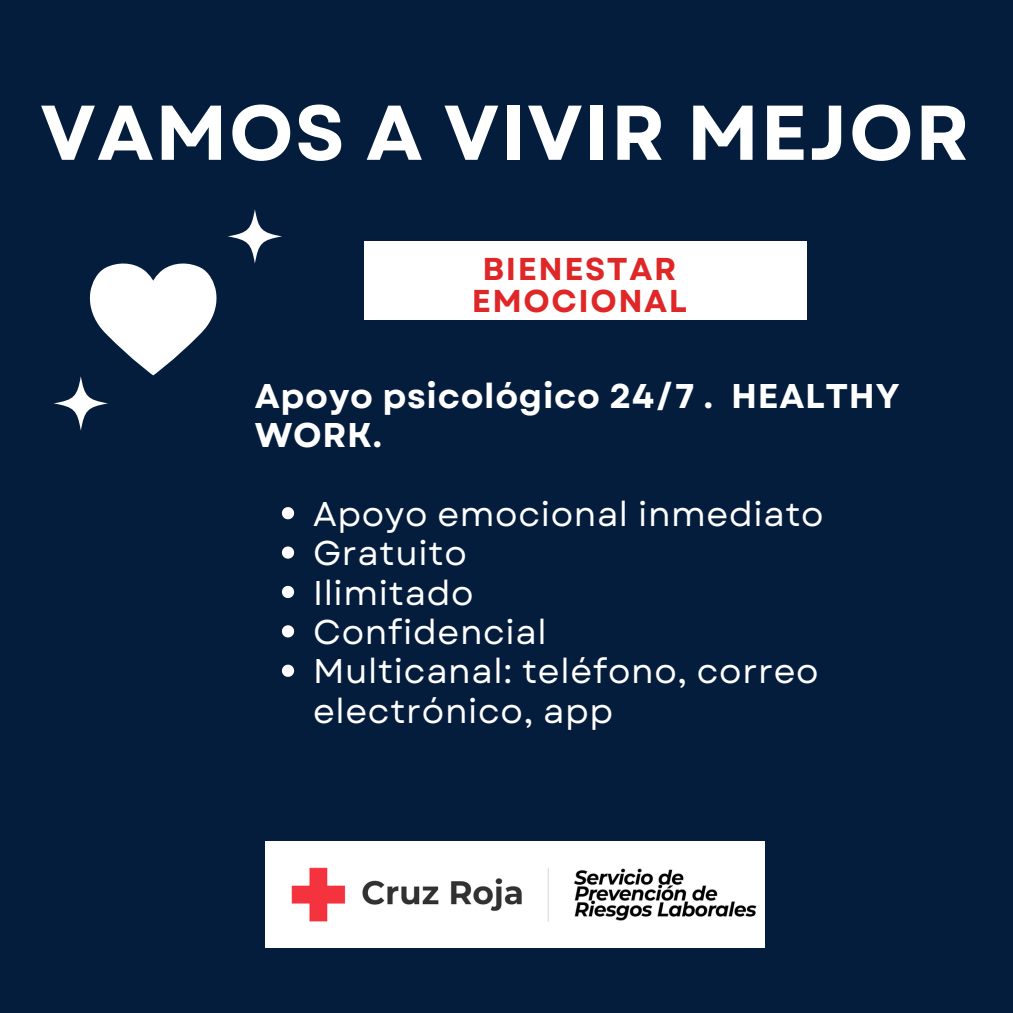
<style>
.page{position:relative;width:1013px;height:1013px;background:#fff}
.page>*{position:absolute;margin:0;border:0;box-sizing:border-box;transform-origin:0 0}
.t1{font:700 77.38px "Garet";letter-spacing:.02em;color:#fff}
.t2{font:34.25px/39.4px "Garet";letter-spacing:.02em;color:#fff}
.t3{font:700 34.25px/39.4px "Garet";letter-spacing:.02em;color:#fff}
.t4{font:700 31.5px/32.4px "Garet";letter-spacing:.05em;color:#df2727;text-align:center}
</style>
<div class="page">
<div style="left:0;top:0;width:1012px;height:1012px;background:#041d3c"></div>
<svg style="left:90px;top:263px;width:126px;height:112px"></svg>
<div style="left:364px;top:241px;width:443px;height:78px;background:#fff"></div>
<svg style="left:228px;top:209px;width:54px;height:54px"></svg>
<svg style="left:54px;top:376px;width:54px;height:54px"></svg>
<img style="left:265px;top:841px;width:499px;height:106px">
<svg style="left:282px;top:507px;width:12px;height:12px"></svg>
<svg style="left:282px;top:546px;width:12px;height:12px"></svg>
<svg style="left:282px;top:586px;width:12px;height:12px"></svg>
<svg style="left:282px;top:625px;width:12px;height:12px"></svg>
<svg style="left:282px;top:664px;width:12px;height:13px"></svg>
<p class="t1" style="left:40px;top:77px;width:930px">VAMOS A VIVIR MEJOR</p>
<p class="t4" style="left:472px;top:252px;width:217px">BIENESTAR<br>EMOCIONAL</p>
<p class="t3" style="left:255px;top:376px;width:646px">Apoyo psicológico 24/7 . HEALTHY<br>WORK.</p>
<p class="t2" style="left:313px;top:494px;width:512px">Apoyo emocional inmediato</p>
<p class="t2" style="left:313px;top:533px;width:155px">Gratuito</p>
<p class="t2" style="left:313px;top:573px;width:162px">Ilimitado</p>
<p class="t2" style="left:313px;top:612px;width:235px">Confidencial</p>
<p class="t2" style="left:313px;top:652px;width:507px">Multicanal: teléfono, correo electrónico, app</p>
</div>
